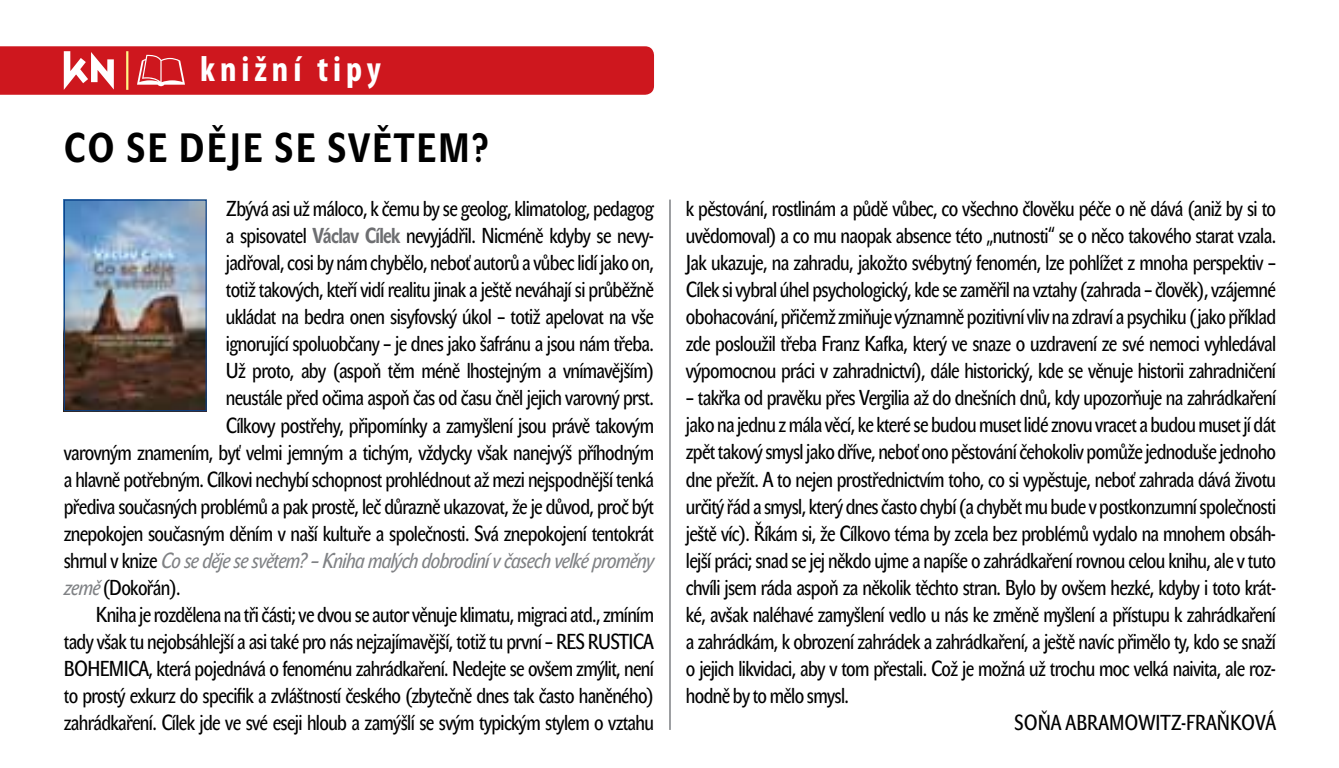
<style>
.page{position:relative;width:1339px;height:768px;background:#fff}
.page>*{position:absolute;margin:0;border:0;box-sizing:border-box;transform-origin:0 0}
.t1{font:700 40.5px "John Sans Cond Tx N";letter-spacing:.135em;color:#000}
.t2{font:700 condensed 36px "Myriad Pro";letter-spacing:.135em;color:#fff}
.t3{font:21.38px/27px "John Sans Cond Tx N";letter-spacing:-.03em;color:#000;text-align:justify}
.t4{font:italic 21.38px "John Sans Cond Tx N";letter-spacing:-.03em;color:#808285}
.t5{font:21.38px "John Sans Cond Tx N";color:#000}
.s1{font-weight:700;color:#6d6e71}
.s2{font-style:normal;color:#000}
.s3{font-style:italic;color:#808285}
</style>
<div class="page">
<img style="left:66px;top:201px;width:139px;height:208px">
<div style="left:64px;top:199px;width:143px;height:212px;border:1px solid #094189"></div>
<svg style="left:0;top:46px;width:654px;height:49px;background:#d02329"></svg>
<hr style="left:669px;top:199px;width:2px;height:530px;background:#939598">
<h2 class="t2" style="left:200px;top:47px;width:182px">knižní tipy</h2>
<h1 class="t1" style="left:64px;top:125px;width:426px">CO SE DĚJE SE SVĚTEM?</h1>
<p class="t3" style="left:226px;top:195px;width:430px">Zbývá asi už máloco, k čemu by se geolog, klimatolog, pedagog</p>
<p class="t3" style="left:226px;top:222px;width:429px">a spisovatel <span class="s1">VÁCLAV CÍLEK</span> nevyjádřil. Nicméně kdyby se nevy‑</p>
<p class="t3" style="left:226px;top:249px;width:429px">jadřoval, cosi by nám chybělo, neboť autorů a vůbec lidí jako on,</p>
<p class="t3" style="left:226px;top:276px;width:429px">totiž takových, kteří vidí realitu jinak a ještě neváhají si průběžně</p>
<p class="t3" style="left:226px;top:303px;width:429px">ukládat na bedra onen sisyfovský úkol – totiž apelovat na vše</p>
<p class="t3" style="left:226px;top:330px;width:429px">ignorující spoluobčany – je dnes jako šafránu a jsou nám třeba.</p>
<p class="t3" style="left:226px;top:357px;width:429px">Už proto, aby (aspoň těm méně lhostejným a vnímavějším)</p>
<p class="t3" style="left:226px;top:384px;width:429px">neustále před očima aspoň čas od času čněl jejich varovný prst.</p>
<p class="t3" style="left:226px;top:411px;width:429px">Cílkovy postřehy, připomínky a zamyšlení jsou právě takovým</p>
<p class="t3" style="left:64px;top:438px;width:591px">varovným znamením, byť velmi jemným a tichým, vždycky však nanejvýš příhodným</p>
<p class="t3" style="left:64px;top:465px;width:592px">a hlavně potřebným. Cílkovi nechybí schopnost prohlédnout až mezi nejspodnější tenká</p>
<p class="t3" style="left:64px;top:492px;width:591px">přediva současných problémů a pak prostě, leč důrazně ukazovat, že je důvod, proč být</p>
<p class="t3" style="left:64px;top:519px;width:591px">znepokojen současným děním v naší kultuře a společnosti. Svá znepokojení tentokrát</p>
<p class="t4" style="left:64px;top:547px;width:591px"><span class="s2">shrnul v knize</span> Co se děje se světem? – Kniha malých dobrodiní v časech velké proměny</p>
<p class="t3" style="left:64px;top:573px;width:118px"><span class="s3">země</span> (Dokořán).</p>
<p class="t3" style="left:96px;top:600px;width:560px">Kniha je rozdělena na tři části; ve dvou se autor věnuje klimatu, migraci atd., zmíním</p>
<p class="t3" style="left:64px;top:627px;width:591px">tady však tu nejobsáhlejší a asi také pro nás nejzajímavější, totiž tu první – RES RUSTICA</p>
<p class="t3" style="left:64px;top:654px;width:591px">BOHEMICA, která pojednává o fenoménu zahrádkaření. Nedejte se ovšem zmýlit, není</p>
<p class="t3" style="left:64px;top:681px;width:591px">to prostý exkurz do specifik a zvláštností českého (zbytečně dnes tak často haněného)</p>
<p class="t3" style="left:64px;top:708px;width:591px">zahrádkaření. Cílek jde ve své eseji hloub a zamýšlí se svým typickým stylem o vztahu</p>
<p class="t3" style="left:686px;top:195px;width:591px">k pěstování, rostlinám a půdě vůbec, co všechno člověku péče o ně dává (aniž by si to uvědomoval) a co mu naopak absence této „nutnosti“ se o něco takového starat vzala.<br>Jak ukazuje, na zahradu, jakožto svébytný fenomén, lze pohlížet z mnoha perspektiv – Cílek si vybral úhel psychologický, kde se zaměřil na vztahy (zahrada – člověk), vzájemné obohacování, přičemž zmiňuje významně pozitivní vliv na zdraví apsychiku (jako příklad zde posloužil třeba Franz Kafka, který ve snaze o uzdravení ze své nemoci vyhledával výpomocnou práci v zahradnictví), dále historický, kde se věnuje historii zahradničení</p>
<p class="t3" style="left:686px;top:384px;width:591px">– takřka od pravěku přes Vergilia až do dnešních dnů, kdy upozorňuje na zahrádkaření</p>
<p class="t3" style="left:686px;top:411px;width:591px">jako na jednu zmála věcí, ke které se budou muset lidé znovu vracet a budou muset jí dát</p>
<p class="t3" style="left:686px;top:438px;width:591px">zpět takový smysl jako dříve, neboť ono pěstování čehokoliv pomůže jednoduše jednoho</p>
<p class="t3" style="left:686px;top:465px;width:591px">dne přežít. A to nejen prostřednictvím toho, co si vypěstuje, neboť zahrada dává životu</p>
<p class="t3" style="left:686px;top:492px;width:591px">určitý řád a smysl, který dnes často chybí (a chybět mu bude v postkonzumní společnosti</p>
<p class="t3" style="left:686px;top:519px;width:591px">ještě víc). Říkám si, že Cílkovo téma by zcela bez problémů vydalo na mnohem obsáh‑</p>
<p class="t3" style="left:686px;top:546px;width:591px">lejší práci; snad se jej někdo ujme a napíše o zahrádkaření rovnou celou knihu, ale v tuto</p>
<p class="t3" style="left:686px;top:573px;width:591px">chvíli jsem ráda aspoň za několik těchto stran. Bylo by ovšem hezké, kdyby i toto krát‑</p>
<p class="t3" style="left:686px;top:600px;width:591px">ké, avšak naléhavé zamyšlení vedlo u nás ke změně myšlení a přístupu k zahrádkaření</p>
<p class="t3" style="left:686px;top:627px;width:591px">a zahrádkám, k obrození zahrádek a zahrádkaření, a ještě navíc přimělo ty, kdo se snaží</p>
<p class="t3" style="left:686px;top:654px;width:591px">o jejich likvidaci, aby v tom přestali. Což je možná už trochu moc velká naivita, ale roz‑</p>
<p class="t3" style="left:686px;top:681px;width:165px">hodně by to mělo smysl.</p>
<p class="t5" style="left:1014px;top:709px;width:263px">SOŇA ABRAMOWITZ-FRAŇKOVÁ</p>
</div>
